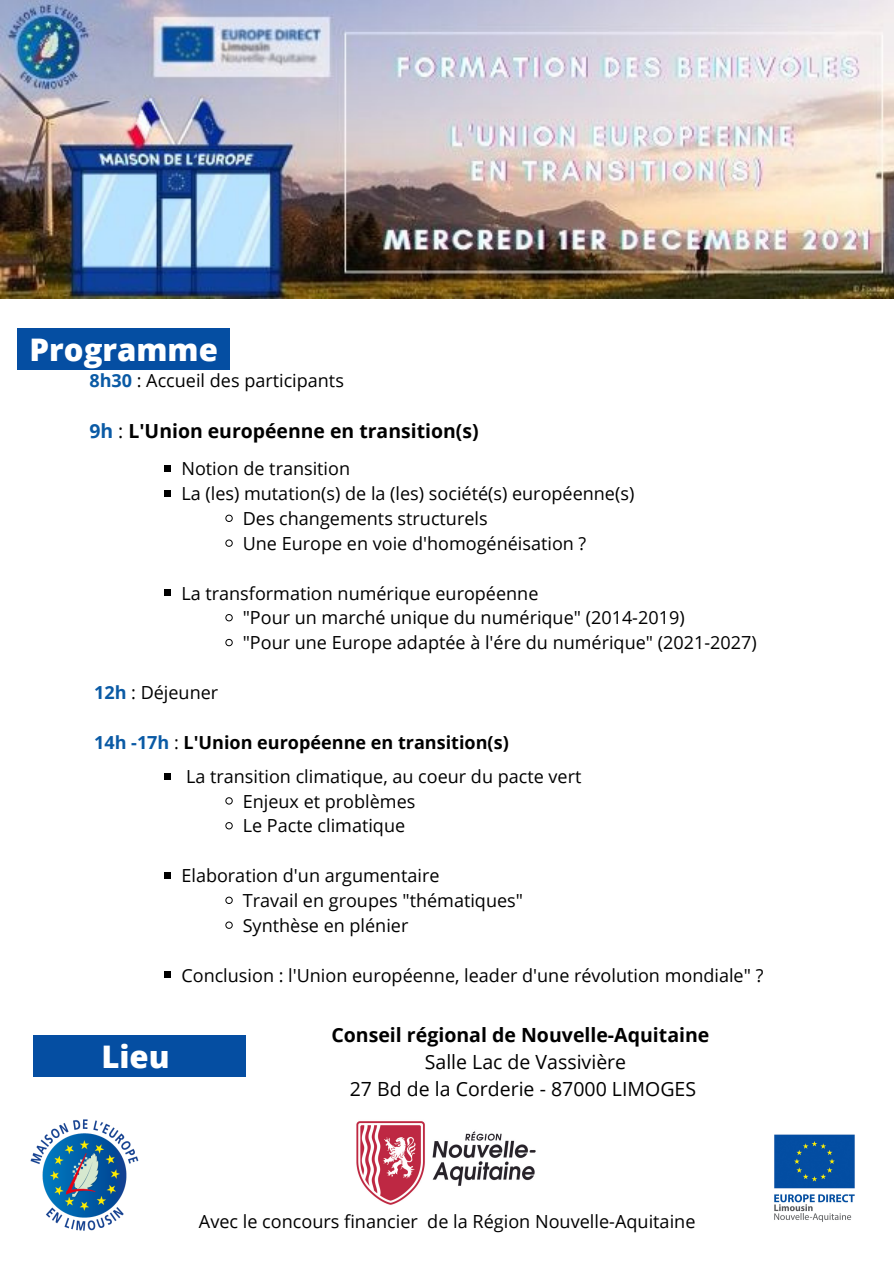
<style>
.page{position:relative;width:894px;height:1264px;background:#fff}
.page>*{position:absolute;margin:0;border:0;box-sizing:border-box;transform-origin:0 0}
.t1{font:800 31.05px "Open Sans";color:#fff}
.t2{font:19.5px "Open Sans";color:#000}
.t3{font:700 19.5px "Open Sans";color:#000}
.t4{font:700 19.35px "Open Sans";color:#000}
.t5{font:18px "Open Sans";color:#000}
.t6{font:700 18px "Open Sans";color:#000}
.s1{font-weight:700;color:#0a5aa5}
.s2{color:#0a5aa5}
.s3{font-weight:400}
</style>
<div class="page">
<img style="left:774px;top:1134px;width:81px;height:88px">
<img style="left:30px;top:1119px;width:109px;height:112px">
<img style="left:356px;top:1121px;width:180px;height:84px">
<div style="left:17px;top:328px;width:213px;height:42px;background:#054ea2"></div>
<div style="left:33px;top:1035px;width:213px;height:42px;background:#054ea2"></div>
<img style="left:0;top:0;width:893px;height:298px">
<div style="left:164px;top:465px;width:7px;height:7px;background:#000"></div>
<div style="left:164px;top:490px;width:7px;height:6px;background:#000"></div>
<svg style="left:225px;top:514px;width:8px;height:8px"></svg>
<svg style="left:225px;top:539px;width:8px;height:8px"></svg>
<div style="left:164px;top:589px;width:7px;height:7px;background:#000"></div>
<svg style="left:225px;top:614px;width:8px;height:7px"></svg>
<svg style="left:225px;top:638px;width:8px;height:8px"></svg>
<div style="left:164px;top:773px;width:7px;height:6px;background:#000"></div>
<svg style="left:225px;top:797px;width:8px;height:7px"></svg>
<svg style="left:225px;top:822px;width:8px;height:7px"></svg>
<div style="left:164px;top:872px;width:7px;height:6px;background:#000"></div>
<svg style="left:225px;top:896px;width:8px;height:8px"></svg>
<svg style="left:225px;top:921px;width:8px;height:8px"></svg>
<div style="left:164px;top:971px;width:7px;height:7px;background:#000"></div>
<p class="t1" style="left:30px;top:327px;width:190px">Programme</p>
<p class="t5" style="left:89px;top:367px;width:256px"><span class="s1">8h30</span> : Accueil des participants</p>
<p class="t4" style="left:89px;top:417px;width:390px"><span class="s2">9h</span> <span class="s3">:</span> L'Union européenne en transition(s)</p>
<p class="t5" style="left:181px;top:456px;width:170px">Notion de transition</p>
<p class="t5" style="left:181px;top:481px;width:454px">La (les) mutation(s) de la (les) société(s) européenne(s)</p>
<p class="t5" style="left:243px;top:505px;width:246px">Des changements structurels</p>
<p class="t5" style="left:243px;top:530px;width:345px">Une Europe en voie d'homogénéisation ?</p>
<p class="t5" style="left:181px;top:580px;width:358px">La transformation numérique européenne</p>
<p class="t5" style="left:243px;top:605px;width:443px">"Pour un marché unique du numérique" (2014-2019)</p>
<p class="t5" style="left:243px;top:630px;width:515px">"Pour une Europe adaptée à l'ére du numérique" (2021-2027)</p>
<p class="t5" style="left:94px;top:679px;width:126px"><span class="s1">12h</span> : Déjeuner</p>
<p class="t6" style="left:94px;top:729px;width:416px"><span class="s2">14h -17h</span> <span class="s3">:</span> L'Union européenne en transition(s)</p>
<p class="t5" style="left:186px;top:763px;width:397px">La transition climatique, au coeur du pacte vert</p>
<p class="t5" style="left:243px;top:788px;width:174px">Enjeux et problèmes</p>
<p class="t5" style="left:243px;top:813px;width:164px">Le Pacte climatique</p>
<p class="t5" style="left:181px;top:862px;width:259px">Elaboration d'un argumentaire</p>
<p class="t5" style="left:243px;top:887px;width:282px">Travail en groupes "thématiques"</p>
<p class="t5" style="left:243px;top:912px;width:167px">Synthèse en plénier</p>
<p class="t5" style="left:181px;top:962px;width:583px">Conclusion : l'Union européenne, leader d'une révolution mondiale" ?</p>
<p class="t1" style="left:101px;top:1035px;width:70px">Lieu</p>
<p class="t3" style="left:331px;top:1020px;width:379px">Conseil régional de Nouvelle-Aquitaine</p>
<p class="t2" style="left:424px;top:1047px;width:203px">Salle Lac de Vassivière</p>
<p class="t2" style="left:349px;top:1074px;width:348px">27 Bd de la Corderie - 87000 LIMOGES</p>
<p class="t5" style="left:199px;top:1209px;width:498px">Avec le concours financier de la Région Nouvelle-Aquitaine</p>
</div>
